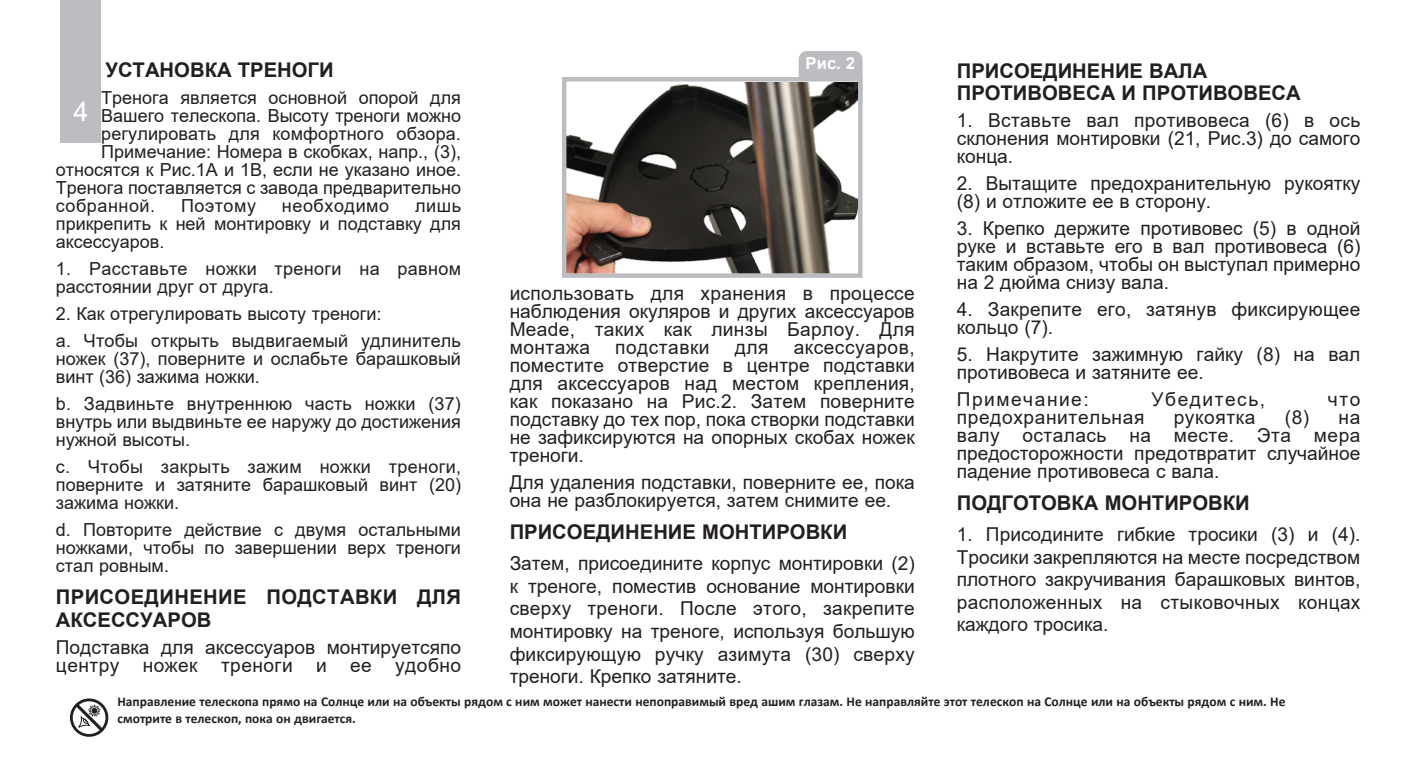
<style>
.page{position:relative;width:1418px;height:770px;background:#fff}
.page>*{position:absolute;margin:0;border:0;box-sizing:border-box;transform-origin:0 0}
.t1{font:27px "Arial";color:#fff}
.t2{font:700 20.25px/22.5px "Arial";color:#231f20}
.t3{font:700 20.25px/22.5px "Arial";letter-spacing:.02em;color:#231f20}
.t4{font:19.12px/18px "Arial";color:#231f20;text-align:justify}
.t5{font:19.12px "Arial";letter-spacing:.035em;color:#231f20}
.t6{font:19.12px "Arial";letter-spacing:.08em;color:#231f20}
.t7{font:19.12px "Arial";letter-spacing:.025em;color:#231f20}
.t8{font:18px/18px "Arial";color:#231f20;text-align:justify}
.t9{font:18px/18px "Arial";letter-spacing:.02em;color:#231f20}
.t10{font:18px "Arial";letter-spacing:.03em;color:#231f20}
.t11{font:700 16.65px "Arial";color:#fff}
.t12{font:700 13.5px/16.2px "Calibri";color:#231f20}
</style>
<div class="page">
<div style="left:60px;top:0;width:40px;height:143px;background:#bcbdc0"></div>
<div style="left:798px;top:51px;width:64px;height:57px;background:#bcbdc0;border-radius:8px"></div>
<img style="left:567px;top:82px;width:290px;height:191px">
<div style="left:562px;top:77px;width:300px;height:201px;border:4px solid #bcbdc0"></div>
<svg style="left:70px;top:698px;width:38px;height:39px"></svg>
<p class="t2" style="left:105px;top:59px;width:230px">УСТАНОВКА ТРЕНОГИ</p>
<p class="t8" style="left:101px;top:89px;width:361px">Тренога является основной опорой для</p>
<p class="t8" style="left:101px;top:107px;width:361px">Вашего телескопа. Высоту треноги можно</p>
<p class="t8" style="left:101px;top:125px;width:361px">регулировать для комфортного обзора.</p>
<p class="t8" style="left:101px;top:143px;width:361px">Примечание: Номера в скобках, напр., (3),</p>
<p class="t8" style="left:56px;top:161px;width:406px">относятся к Рис.1A и 1B, если не указано иное.</p>
<p class="t8" style="left:56px;top:179px;width:406px">Тренога поставляется с завода предварительно</p>
<p class="t10" style="left:56px;top:193px;width:101px">собранной.</p>
<p class="t10" style="left:181px;top:193px;width:77px">Поэтому</p>
<p class="t10" style="left:282px;top:193px;width:109px">необходимо</p>
<p class="t1" style="left:73px;top:93px;width:17px">4</p>
<p class="t8" style="left:56px;top:197px;width:407px;text-indent:359px">лишь прикрепить к ней монтировку и подставку для аксессуаров.</p>
<p class="t9" style="left:56px;top:260px;width:407px">1. Расставьте ножки треноги на равном расстоянии друг от друга.</p>
<p class="t8" style="left:56px;top:305px;width:327px">2. Как отрегулировать высоту треноги:</p>
<p class="t8" style="left:56px;top:332px;width:406px">a. Чтобы открыть выдвигаемый удлинитель ножек (37), поверните и ослабьте барашковый винт (36) зажима ножки.</p>
<p class="t8" style="left:56px;top:395px;width:406px">b. Задвиньте внутреннюю часть ножки (37) внутрь или выдвиньте ее наружу до достижения нужной высоты.</p>
<p class="t8" style="left:56px;top:458px;width:407px">c. Чтобы закрыть зажим ножки треноги, поверните и затяните барашковый винт (20) зажима ножки.</p>
<p class="t8" style="left:56px;top:521px;width:407px">d. Повторите действие с двумя остальными ножками, чтобы по завершении верх треноги стал ровным.</p>
<p class="t3" style="left:56px;top:585px;width:406px">ПРИСОЕДИНЕНИЕ ПОДСТАВКИ ДЛЯ<br>АКСЕССУАРОВ</p>
<p class="t4" style="left:56px;top:637px;width:407px">Подставка для аксессуаров монтируетсяпо центру ножек треноги и ее удобно</p>
<p class="t11" style="left:805px;top:51px;width:51px">Рис. 2</p>
<p class="t4" style="left:509px;top:284px;width:406px">использовать для хранения в процессе наблюдения окуляров и других аксессуаров Meade, таких как линзы Барлоу. Для монтажа</p>
<p class="t4" style="left:509px;top:338px;width:407px;text-indent:284px">аксессуаров, поместите отверстие в центре подставки для аксессуаров над местом крепления, как показано на Рис.2. Затем поверните подставку до тех пор, пока створки подставки не зафиксируются на опорных скобах ножек треноги.</p>
<p class="t4" style="left:509px;top:473px;width:407px">Для удаления подставки, поверните ее, пока она не разблокируется, затем снимите ее.</p>
<p class="t2" style="left:509px;top:520px;width:339px">ПРИСОЕДИНЕНИЕ МОНТИРОВКИ</p>
<p class="t4" style="left:509px;top:552px;width:407px;line-height:22.5px">Затем, присоедините корпус монтировки (2) к треноге, поместив основание монтировки сверху треноги. После этого, закрепите монтировку на треноге, используя большую фиксирующую ручку азимута (30) сверху треноги. Крепко затяните.</p>
<p class="t7" style="left:615px;top:334px;width:96px">подставки</p>
<p class="t4" style="left:735px;top:338px;width:35px">для</p>
<p class="t2" style="left:956px;top:59px;width:345px">ПРИСОЕДИНЕНИЕ ВАЛА<br>ПРОТИВОВЕСА И ПРОТИВОВЕСА</p>
<p class="t4" style="left:956px;top:111px;width:405px">1. Вставьте вал противовеса (6) в ось склонения монтировки (21, Рис.3) до самого конца.</p>
<p class="t4" style="left:956px;top:174px;width:405px">2. Вытащите предохранительную рукоятку (8) и отложите ее в сторону.</p>
<p class="t4" style="left:956px;top:219px;width:405px">3. Крепко держите противовес (5) в одной руке и вставьте его в вал противовеса (6) таким образом, чтобы он выступал примерно на 2 дюйма снизу вала.</p>
<p class="t4" style="left:956px;top:300px;width:405px">4. Закрепите его, затянув фиксирующее кольцо (7).</p>
<p class="t4" style="left:956px;top:345px;width:405px">5. Накрутите зажимную гайку (8) на вал противовеса и затяните ее.</p>
<p class="t6" style="left:956px;top:386px;width:134px">Примечание:</p>
<p class="t6" style="left:1151px;top:386px;width:115px">Убедитесь,</p>
<p class="t4" style="left:1327px;top:390px;width:34px">что</p>
<p class="t5" style="left:956px;top:404px;width:189px">предохранительная</p>
<p class="t5" style="left:1173px;top:404px;width:83px">рукоятка</p>
<p class="t4" style="left:956px;top:408px;width:405px;text-indent:328px">(8) на валу осталась на месте. Эта мера предосторожности предотвратит случайное падение противовеса с вала.</p>
<p class="t2" style="left:956px;top:491px;width:294px">ПОДГОТОВКА МОНТИРОВКИ</p>
<p class="t4" style="left:956px;top:523px;width:405px;line-height:22.5px">1. Присодините гибкие тросики (3) и (4).<br>Тросики закрепляются на месте посредством плотного закручивания барашковых винтов, расположенных на стыковочных концах каждого тросика.</p>
<p class="t12" style="left:117px;top:693px;width:1169px">Направление телескопа прямо на Солнце или на объекты рядом с ним может нанести непоправимый вред ашим глазам. Не направляйте этот телескоп на Солнце или на объекты рядом с ним. Не смотрите в телескоп, пока он двигается.</p>
</div>
